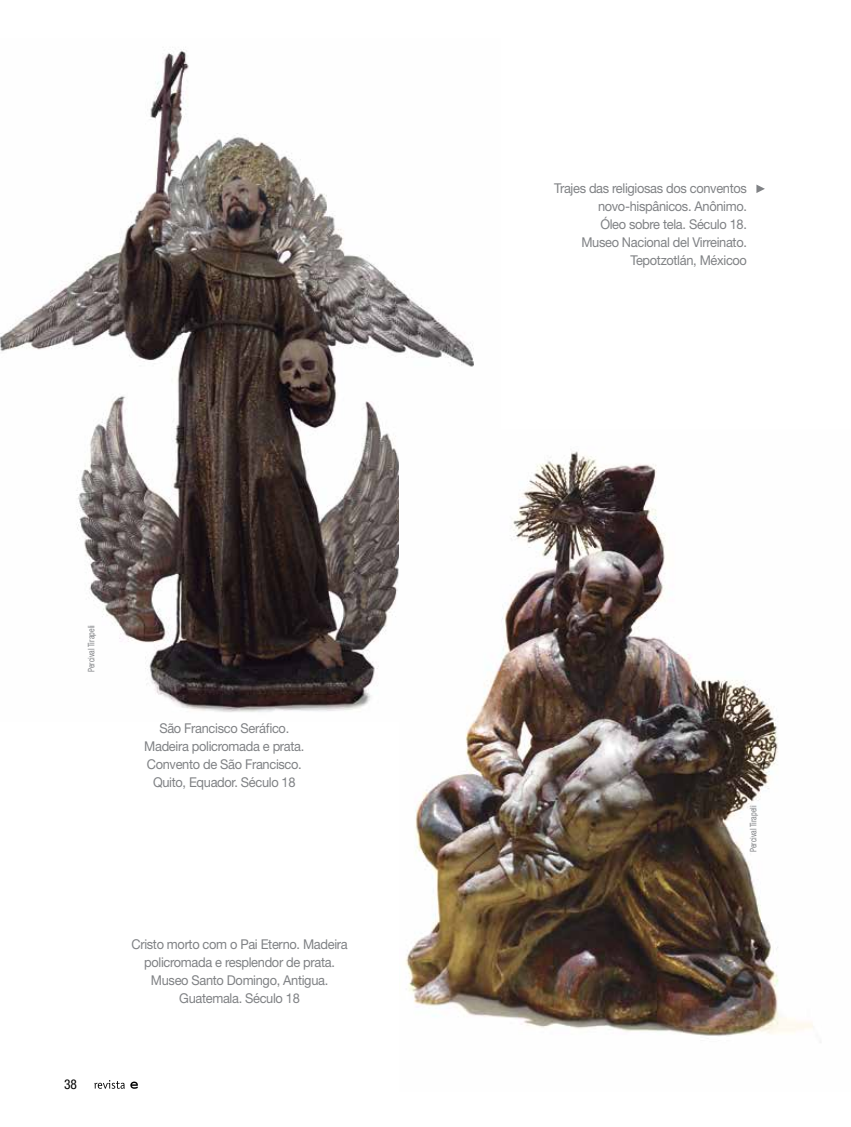
<style>
.page{position:relative;width:851px;height:1127px;background:#fff}
.page>*{position:absolute;margin:0;border:0;box-sizing:border-box;transform-origin:0 0}
.t1{font:13.5px/18px "Helvetica Neue LT Std";letter-spacing:-.025em;color:#808285;text-align:center;scale:.95 1}
.t2{font:condensed 13.5px "Helvetica Neue LT Std";color:#000}
.t3{font:condensed 9px "Helvetica Neue LT Std";color:#828487;scale:.9 1}
</style>
<div class="page">
<svg style="left:94px;top:1080px;width:44px;height:9px"></svg>
<img style="left:0;top:49px;width:474px;height:663px">
<svg style="left:756px;top:185px;width:8px;height:8px"></svg>
<img style="left:399px;top:430px;width:422px;height:613px">
<p class="t3" style="left:86px;top:672px;width:54px;rotate:-90deg">Percival Tirapeli</p>
<p class="t1" style="left:144px;top:719px;width:170px">São Francisco Seráfico.<br>Madeira policromada e prata.<br>Convento de São Francisco.<br>Quito, Equador. Século 18</p>
<p class="t2" style="left:64px;top:1076px;width:14px">38</p>
<p class="t1" style="left:131px;top:935px;width:229px">Cristo morto com o Pai Eterno. Madeira policromada e resplendor de prata.<br>Museo Santo Domingo, Antigua.<br>Guatemala. Século 18</p>
<p class="t1" style="left:554px;top:179px;width:204px;text-align:right">Trajes das religiosas dos conventos novo-hispânicos. Anônimo.<br>Óleo sobre tela. Século 18.<br>Museo Nacional del Virreinato.<br>Tepotzotlán, Méxicoo</p>
<p class="t3" style="left:748px;top:852px;width:54px;rotate:-90deg">Percival Tirapeli</p>
</div>
